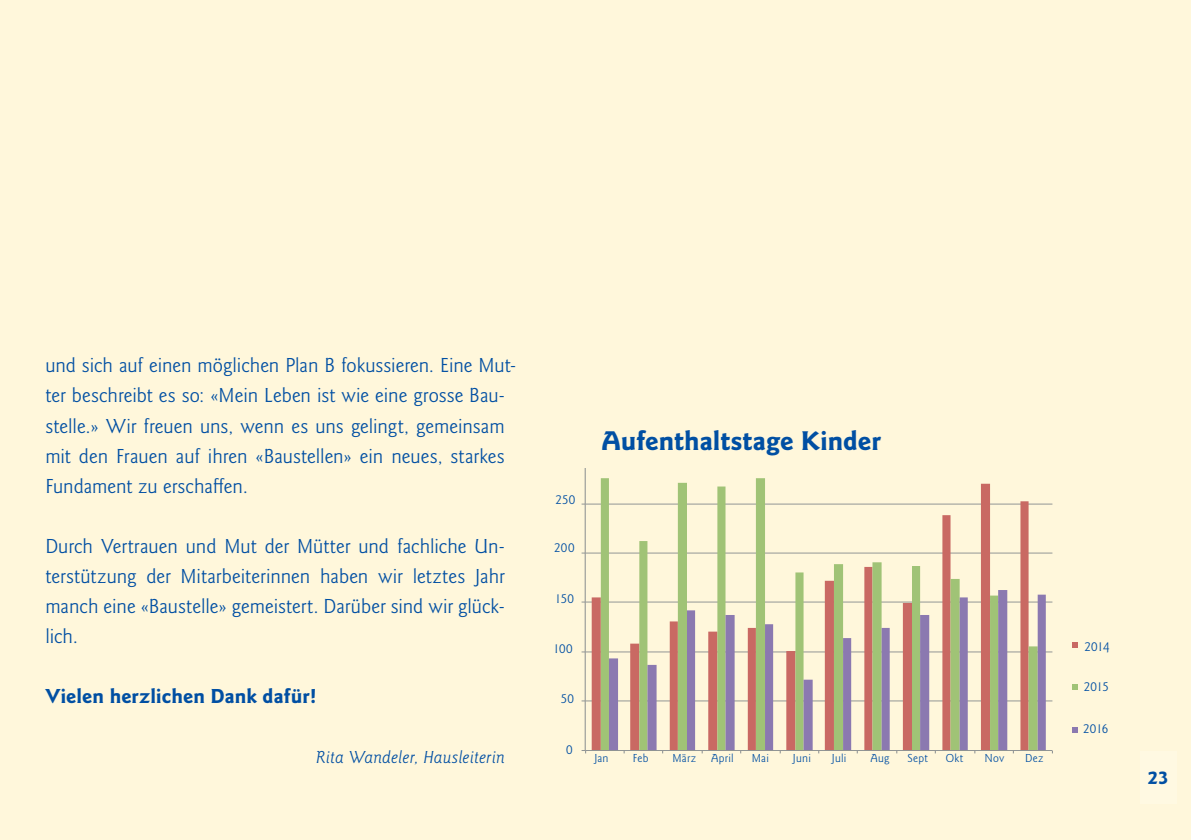
<style>
.page{position:relative;width:1191px;height:840px;background:#fff}
.page>*{position:absolute;margin:0;border:0;box-sizing:border-box;transform-origin:0 0}
.t1{font:700 28px "Goudy Sans Pro";color:#004fa3}
.t2{font:21px/30px "Goudy Sans Pro";color:#004fa3}
.t3{font:700 21px "Goudy Sans Pro";letter-spacing:.005em;color:#004fa3}
.t4{font:700 20px "Goudy Sans Pro";color:#004fa3}
.t5{font:italic 18px "Goudy Sans Pro";letter-spacing:.01em;color:#004fa3}
.t6{font:14px "Goudy Sans Pro";letter-spacing:.01em;color:#004fa3}
.t7{font:12px "Goudy Sans Pro";letter-spacing:.02em;color:#004fa3}
</style>
<div class="page">
<div style="left:0;top:0;width:1191px;height:839px;background:#fff7db"></div>
<div style="left:1140px;top:750px;width:36px;height:52px;background:#fff9e2"></div>
<svg style="left:581px;top:468px;width:497px;height:286px"></svg>
<p class="t2" style="left:45px;top:351px;width:472px">und sich auf einen möglichen Plan B fokussieren. Eine Mut&shy;ter beschreibt es so: «Mein Leben ist wie eine grosse Bau&shy;stelle.» Wir freuen uns, wenn es uns gelingt, gemeinsam mit den Frauen auf ihren «Baustellen» ein neues, starkes Fundament zu erschaffen.</p>
<p class="t2" style="left:45px;top:531px;width:461px;text-align:justify">Durch Vertrauen und Mut der Mütter und fachliche Un&shy;terstützung der Mitarbeiterinnen haben wir letztes Jahr manch eine «Baustelle» gemeistert. Darüber sind wir glück&shy;lich.</p>
<p class="t3" style="left:45px;top:683px;width:273px">Vielen herzlichen Dank dafür!</p>
<p class="t5" style="left:316px;top:746px;width:190px">Rita Wandeler, Hausleiterin</p>
<p class="t6" style="left:555px;top:491px;width:21px">250</p>
<p class="t6" style="left:554px;top:539px;width:22px">200</p>
<p class="t6" style="left:555px;top:589px;width:21px">150</p>
<p class="t6" style="left:553px;top:640px;width:21px">100</p>
<p class="t6" style="left:561px;top:690px;width:15px">50</p>
<p class="t6" style="left:566px;top:741px;width:8px">0</p>
<h1 class="t1" style="left:601px;top:424px;width:281px">Aufenthaltstage Kinder</h1>
<p class="t7" style="left:594px;top:751px;width:16px">Jan</p>
<p class="t7" style="left:632px;top:751px;width:17px">Feb</p>
<p class="t7" style="left:672px;top:751px;width:25px">März</p>
<p class="t7" style="left:711px;top:751px;width:24px">April</p>
<p class="t7" style="left:752px;top:751px;width:19px">Mai</p>
<p class="t7" style="left:793px;top:751px;width:19px">Juni</p>
<p class="t7" style="left:832px;top:751px;width:16px">Juli</p>
<p class="t7" style="left:870px;top:751px;width:21px">Aug</p>
<p class="t7" style="left:907px;top:751px;width:22px">Sept</p>
<p class="t7" style="left:946px;top:751px;width:19px">Okt</p>
<p class="t7" style="left:984px;top:751px;width:21px">Nov</p>
<p class="t7" style="left:1025px;top:751px;width:20px">Dez</p>
<p class="t6" style="left:1084px;top:638px;width:27px">2014</p>
<p class="t6" style="left:1083px;top:678px;width:27px">2015</p>
<p class="t6" style="left:1083px;top:720px;width:27px">2016</p>
<p class="t4" style="left:1153px;top:756px;width:22px">23</p>
<p class="t4" style="left:1147px;top:765px;width:22px">23</p>
</div>
